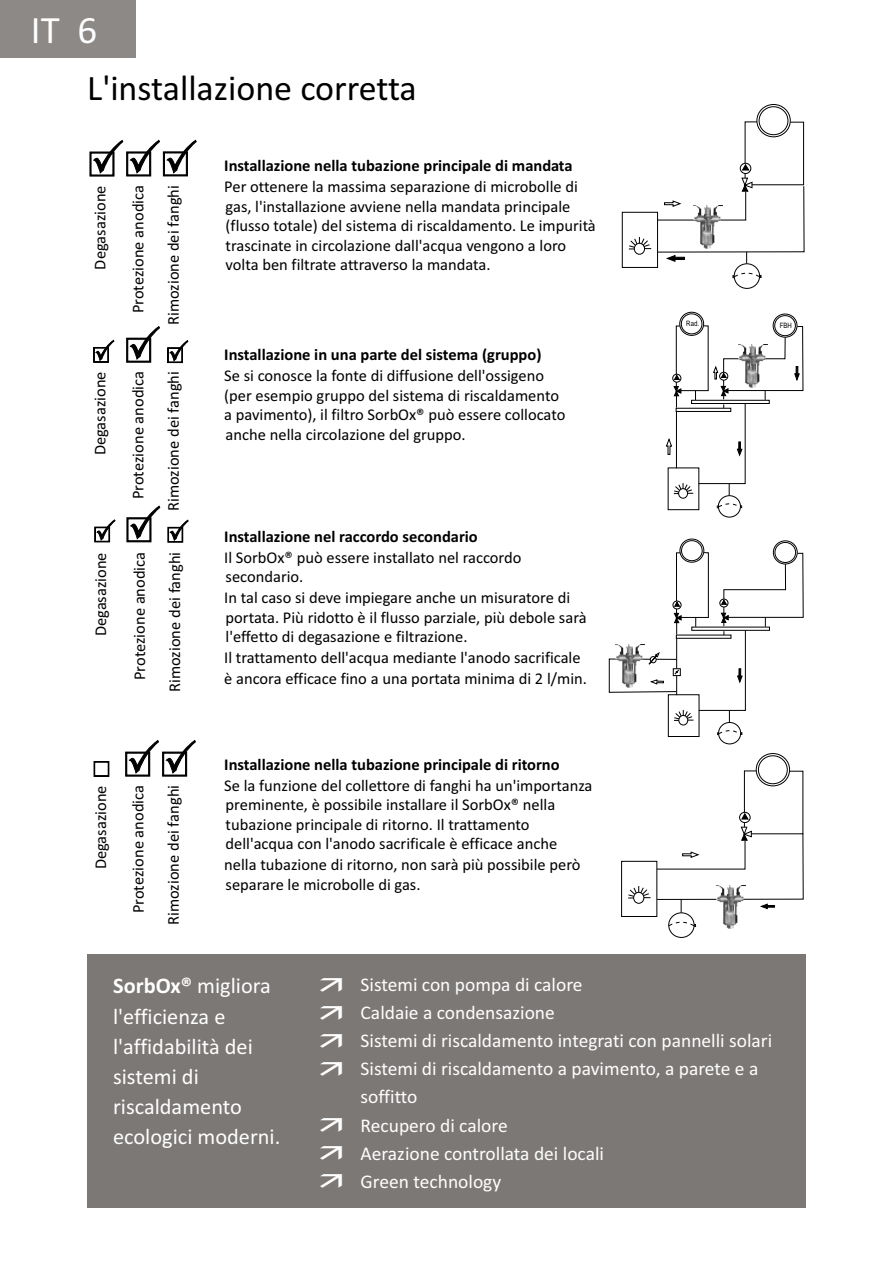
<style>
.page{position:relative;width:893px;height:1263px;background:#fff}
.page>*{position:absolute;margin:0;border:0;box-sizing:border-box;transform-origin:0 0}
.t1{font:39px "Calibri";color:#fefefe}
.t2{font:36px "Calibri";color:#000}
.t3{font:22.35px/30px "Calibri";color:#fefefe}
.t4{font:19.5px/28px "Calibri";color:#fefefe}
.t5{font:16.5px/19.5px "Calibri";color:#000}
.t6{font:700 16.5px "Calibri";color:#000}
.t7{font:7.35px "Arial Narrow";color:#000}
.s1{font-weight:700}
</style>
<div class="page">
<div style="left:734px;top:263px;width:26px;height:26px;border:1px solid #000;border-radius:50%"></div>
<svg style="left:732px;top:272px;width:30px;height:6px"></svg>
<div style="left:756px;top:104px;width:35px;height:33px;border:1px solid #000;border-radius:50%"></div>
<div style="left:759px;top:106px;width:29px;height:29px;border:1px solid #000;border-radius:50%"></div>
<div style="left:622px;top:212px;width:36px;height:56px;border:1px solid #000"></div>
<div style="left:634px;top:243px;width:11px;height:12px;border:1px solid #000;border-radius:50%"></div>
<svg style="left:628px;top:237px;width:23px;height:13px"></svg>
<svg style="left:657px;top:121px;width:148px;height:143px"></svg>
<div style="left:668px;top:912px;width:26px;height:26px;border:1px solid #000;border-radius:50%"></div>
<svg style="left:668px;top:921px;width:28px;height:6px"></svg>
<div style="left:756px;top:753px;width:34px;height:33px;border:1px solid #000;border-radius:50%"></div>
<div style="left:758px;top:755px;width:30px;height:29px;border:1px solid #000;border-radius:50%"></div>
<div style="left:621px;top:861px;width:36px;height:56px;border:1px solid #000"></div>
<div style="left:633px;top:892px;width:11px;height:12px;border:1px solid #000;border-radius:50%"></div>
<svg style="left:628px;top:886px;width:22px;height:13px"></svg>
<div style="left:668px;top:694px;width:31px;height:43px;border:1px solid #000"></div>
<div style="left:668px;top:467px;width:31px;height:43px;border:1px solid #000"></div>
<div style="left:678px;top:715px;width:10px;height:10px;border:1px solid #000;border-radius:50%"></div>
<div style="left:678px;top:488px;width:10px;height:11px;border:1px solid #000;border-radius:50%"></div>
<div style="left:680px;top:539px;width:24px;height:24px;border:1px solid #000;border-radius:50%"></div>
<div style="left:681px;top:540px;width:22px;height:21px;border:1px solid #000;border-radius:50%"></div>
<div style="left:679px;top:312px;width:25px;height:24px;border:1px solid #000;border-radius:50%"></div>
<div style="left:681px;top:313px;width:21px;height:21px;border:1px solid #000;border-radius:50%"></div>
<div style="left:718px;top:722px;width:23px;height:22px;border:1px solid #000;border-radius:50%"></div>
<div style="left:718px;top:495px;width:23px;height:22px;border:1px solid #000;border-radius:50%"></div>
<svg style="left:717px;top:730px;width:25px;height:5px"></svg>
<svg style="left:717px;top:503px;width:25px;height:5px"></svg>
<svg style="left:656px;top:770px;width:148px;height:142px"></svg>
<div style="left:773px;top:540px;width:25px;height:24px;border:1px solid #000;border-radius:50%"></div>
<div style="left:774px;top:542px;width:22px;height:21px;border:1px solid #000;border-radius:50%"></div>
<div style="left:773px;top:314px;width:24px;height:24px;border:1px solid #000;border-radius:50%"></div>
<div style="left:774px;top:315px;width:22px;height:21px;border:1px solid #000;border-radius:50%"></div>
<svg style="left:665px;top:325px;width:139px;height:170px"></svg>
<svg style="left:608px;top:552px;width:196px;height:170px"></svg>
<img style="left:693px;top:205px;width:29px;height:44px">
<img style="left:738px;top:344px;width:29px;height:44px">
<img style="left:616px;top:645px;width:29px;height:44px">
<img style="left:717px;top:885px;width:29px;height:44px">
<div style="left:0;top:0;width:136px;height:57px;background:#8c8987"></div>
<div style="left:88px;top:955px;width:718px;height:253px;background:#7c7876"></div>
<svg style="left:126px;top:326px;width:34px;height:36px"></svg>
<svg style="left:127px;top:506px;width:33px;height:36px"></svg>
<svg style="left:167px;top:340px;width:21px;height:23px"></svg>
<svg style="left:168px;top:520px;width:21px;height:22px"></svg>
<svg style="left:93px;top:340px;width:21px;height:23px"></svg>
<svg style="left:94px;top:519px;width:21px;height:23px"></svg>
<svg style="left:94px;top:761px;width:15px;height:16px"></svg>
<svg style="left:90px;top:140px;width:107px;height:36px"></svg>
<svg style="left:125px;top:740px;width:71px;height:36px"></svg>
<h1 class="t1" style="left:31px;top:14px;width:68px">IT 6</h1>
<h2 class="t2" style="left:87px;top:73px;width:331px">L'installazione corretta</h2>
<p class="t5" style="left:92px;top:270px;width:85px;rotate:-90deg">Degasazione</p>
<p class="t5" style="left:122px;top:325px;width:141px;line-height:35.2px;text-align:right;rotate:-90deg">Protezione anodica<br>Rimozione dei fanghi</p>
<p class="t5" style="left:92px;top:455px;width:85px;rotate:-90deg">Degasazione</p>
<p class="t5" style="left:122px;top:511px;width:141px;line-height:35.2px;text-align:right;rotate:-90deg">Protezione anodica<br>Rimozione dei fanghi</p>
<p class="t5" style="left:92px;top:636px;width:85px;rotate:-90deg">Degasazione</p>
<p class="t5" style="left:123px;top:692px;width:141px;line-height:35.2px;text-align:right;rotate:-90deg">Protezione anodica<br>Rimozione dei fanghi</p>
<p class="t5" style="left:92px;top:869px;width:85px;rotate:-90deg">Degasazione</p>
<p class="t5" style="left:122px;top:925px;width:141px;line-height:35.2px;text-align:right;rotate:-90deg">Protezione anodica<br>Rimozione dei fanghi</p>
<p class="t6" style="left:224px;top:159px;width:350px">Installazione nella tubazione principale di mandata</p>
<p class="t5" style="left:224px;top:178px;width:373px">Per ottenere la massima separazione di microbolle di gas, l'installazione avviene nella mandata principale (flusso totale) del sistema di riscaldamento. Le impurità trascinate in circolazione dall'acqua vengono a loro volta ben filtrate attraverso la mandata.</p>
<p class="t6" style="left:224px;top:348px;width:319px">Installazione in una parte del sistema (gruppo)</p>
<p class="t5" style="left:224px;top:367px;width:343px">Se si conosce la fonte di diffusione dell'ossigeno (per esempio gruppo del sistema di riscaldamento a pavimento), il filtro SorbOx® può essere collocato anche nella circolazione del gruppo.</p>
<p class="t6" style="left:224px;top:529px;width:255px">Installazione nel raccordo secondario</p>
<p class="t5" style="left:224px;top:549px;width:299px">Il SorbOx® può essere installato nel raccordo secondario.</p>
<p class="t5" style="left:224px;top:589px;width:364px">In tal caso si deve impiegare anche un misuratore di portata. Più ridotto è il flusso parziale, più debole sarà l'effetto di degasazione e filtrazione.</p>
<p class="t5" style="left:224px;top:649px;width:364px;line-height:21px">Il trattamento dell'acqua mediante l'anodo sacrificale è ancora efficace fino a una portata minima di 2 l/min.</p>
<p class="t6" style="left:224px;top:757px;width:337px">Installazione nella tubazione principale di ritorno</p>
<p class="t5" style="left:224px;top:777px;width:370px">Se la funzione del collettore di fanghi ha un'importanza preminente, è possibile installare il SorbOx® nella tubazione principale di ritorno. Il trattamento dell'acqua con l'anodo sacrificale è efficace anche</p>
<p class="t5" style="left:224px;top:856px;width:358px">nella tubazione di ritorno, non sarà più possibile però separare le microbolle di gas.</p>
<p class="t7" style="left:686px;top:321px;width:14px">Rad.</p>
<p class="t7" style="left:780px;top:323px;width:14px">FBH</p>
<h3 class="t3" style="left:113px;top:973px;width:169px"><span class="s1">SorbOx®</span> migliora l'efficienza e l'affidabilità dei sistemi di riscaldamento ecologici moderni.</h3>
<p class="t4" style="left:361px;top:972px;width:413px">Sistemi con pompa di calore<br>Caldaie a condensazione<br>Sistemi di riscaldamento integrati con pannelli solari<br>Sistemi di riscaldamento a pavimento, a parete e a soffitto<br>Recupero di calore<br>Aerazione controllata dei locali<br>Green technology</p>
</div>
